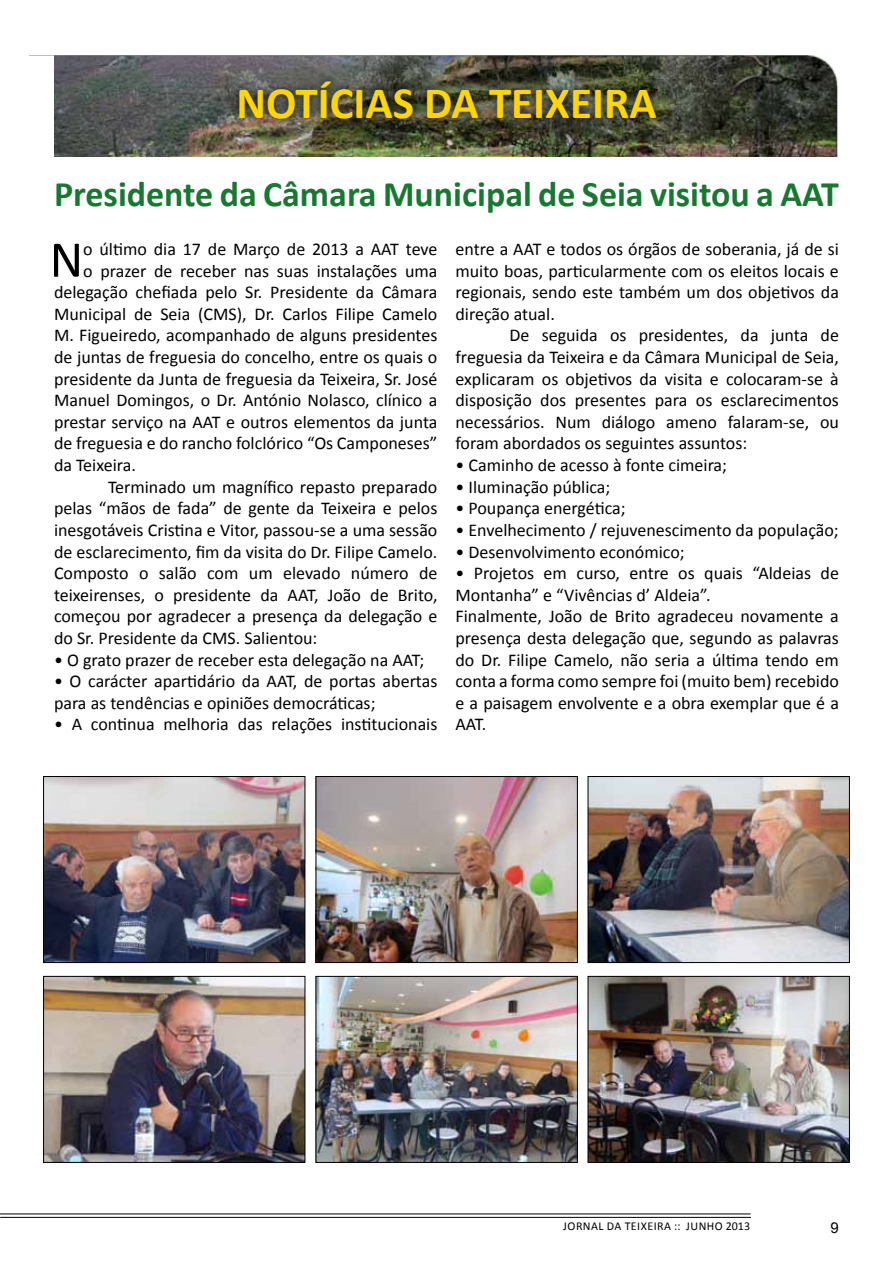
<style>
.page{position:relative;width:893px;height:1263px;background:#fff}
.page>*{position:absolute;margin:0;border:0;box-sizing:border-box;transform-origin:0 0}
.t1{font:52.05px "Calibri";color:#000}
.t2{font:700 45px "Calibri";color:#ffd600}
.t3{font:700 36px "Calibri";color:#17782f}
.t4{font:18px/21.6px "Calibri";color:#000}
.t5{font:15px "Arial";color:#000}
.t6{font:12px "Calibri";letter-spacing:.04em;color:#000}
</style>
<div class="page">
<hr style="left:0;top:1213px;width:750px;height:1px;background:#000">
<hr style="left:0;top:1217px;width:751px;height:1px;background:#000">
<img style="left:29px;top:55px;width:809px;height:101px">
<img style="left:45px;top:778px;width:258px;height:183px">
<div style="left:43px;top:776px;width:262px;height:187px;border:1px solid #000"></div>
<img style="left:318px;top:778px;width:258px;height:183px">
<div style="left:316px;top:776px;width:262px;height:187px;border:1px solid #000"></div>
<img style="left:590px;top:778px;width:258px;height:183px">
<div style="left:588px;top:776px;width:262px;height:187px;border:1px solid #000"></div>
<img style="left:45px;top:978px;width:258px;height:183px">
<div style="left:43px;top:976px;width:262px;height:187px;border:1px solid #000"></div>
<img style="left:318px;top:978px;width:258px;height:183px">
<div style="left:316px;top:976px;width:262px;height:187px;border:1px solid #000"></div>
<img style="left:590px;top:978px;width:258px;height:183px">
<div style="left:588px;top:976px;width:262px;height:187px;border:1px solid #000"></div>
<h2 class="t2" style="left:236px;top:74px;width:115px">NOTÍCIAS</h2>
<h2 class="t2" style="left:424px;top:74px;width:190px">DA TEIXEIRA</h2>
<h3 class="t3" style="left:54px;top:171px;width:747px">Presidente da Câmara Municipal de Seia visitou a AAT</h3>
<h1 class="t1" style="left:50px;top:226px;width:26px">N</h1>
<p class="t4" style="left:83px;top:238px;width:356px">o último dia 17 de Março de 2013 a AAT teve</p>
<p class="t4" style="left:83px;top:260px;width:356px">o prazer de receber nas suas instalações uma</p>
<p class="t4" style="left:54px;top:282px;width:385px">delegação chefiada pelo Sr. Presidente da Câmara</p>
<p class="t4" style="left:54px;top:303px;width:385px">Municipal de Seia (CMS), Dr. Carlos Filipe Camelo</p>
<p class="t4" style="left:54px;top:325px;width:385px">M. Figueiredo, acompanhado de alguns presidentes</p>
<p class="t4" style="left:54px;top:346px;width:385px">de juntas de freguesia do concelho, entre os quais o</p>
<p class="t4" style="left:54px;top:368px;width:385px">presidente da Junta de freguesia da Teixeira, Sr. José</p>
<p class="t4" style="left:54px;top:390px;width:385px">Manuel Domingos, o Dr. António Nolasco, clínico a</p>
<p class="t4" style="left:54px;top:411px;width:385px">prestar serviço na AAT e outros elementos da junta</p>
<p class="t4" style="left:54px;top:433px;width:385px">de freguesia e do rancho folclórico “Os Camponeses”</p>
<p class="t4" style="left:54px;top:454px;width:83px">da Teixeira.</p>
<p class="t4" style="left:108px;top:476px;width:331px">Terminado um magnífico repasto preparado</p>
<p class="t4" style="left:54px;top:498px;width:385px">pelas “mãos de fada” de gente da Teixeira e pelos</p>
<p class="t4" style="left:54px;top:519px;width:385px">inesgotáveis Cristina e Vitor, passou-se a uma sessão</p>
<p class="t4" style="left:54px;top:541px;width:385px">de esclarecimento, fim da visita do Dr. Filipe Camelo.</p>
<p class="t4" style="left:54px;top:562px;width:385px">Composto o salão com um elevado número de</p>
<p class="t4" style="left:54px;top:584px;width:385px">teixeirenses, o presidente da AAT, João de Brito,</p>
<p class="t4" style="left:54px;top:606px;width:385px">começou por agradecer a presença da delegação e</p>
<p class="t4" style="left:54px;top:627px;width:265px">do Sr. Presidente da CMS. Salientou:</p>
<p class="t4" style="left:54px;top:649px;width:372px">• O grato prazer de receber esta delegação na AAT;</p>
<p class="t4" style="left:54px;top:670px;width:385px">• O carácter apartidário da AAT, de portas abertas para as tendências e opiniões democráticas;</p>
<p class="t4" style="left:54px;top:714px;width:385px">• A continua melhoria das relações institucionais</p>
<p class="t4" style="left:455px;top:238px;width:385px">entre a AAT e todos os órgãos de soberania, já de si muito boas, particularmente com os eleitos locais e regionais, sendo este também um dos objetivos da direção atual.<br>D</p>
<p class="t4" style="left:455px;top:325px;width:385px;text-align:justify;text-indent:65px">e seguida os presidentes, da junta de freguesia da Teixeira e da Câmara Municipal de Seia, explicaram os objetivos da visita e colocaram-se à disposição dos presentes para os esclarecimentos necessários. N um diálogo ameno falaram-se, ou foram abordados os seguintes assuntos:</p>
<p class="t4" style="left:455px;top:454px;width:273px">• Caminho de acesso à fonte cimeira;</p>
<p class="t4" style="left:455px;top:476px;width:156px">• Iluminação pública;</p>
<p class="t4" style="left:455px;top:498px;width:172px">• Poupança energética;</p>
<p class="t4" style="left:455px;top:519px;width:385px">• Envelhecimento / rejuvenescimento da população;</p>
<p class="t4" style="left:455px;top:541px;width:231px">• Desenvolvimento económico;</p>
<p class="t4" style="left:455px;top:562px;width:385px">• Projetos em curso, entre os quais “Aldeias de Montanha” e “Vivências d’ Aldeia”.<br>Finalmente, João de Brito agradeceu novamente a presença desta delegação que, segundo as palavras do Dr. Filipe Camelo, não seria a última tendo em conta a forma como sempre foi (muito bem) recebido e a paisagem envolvente e a obra exemplar que é a AAT.</p>
<p class="t6" style="left:563px;top:1218px;width:188px">Jornal da Teixeira :: JUN HO 2013</p>
<p class="t5" style="left:831px;top:1218px;width:10px">9</p>
</div>
